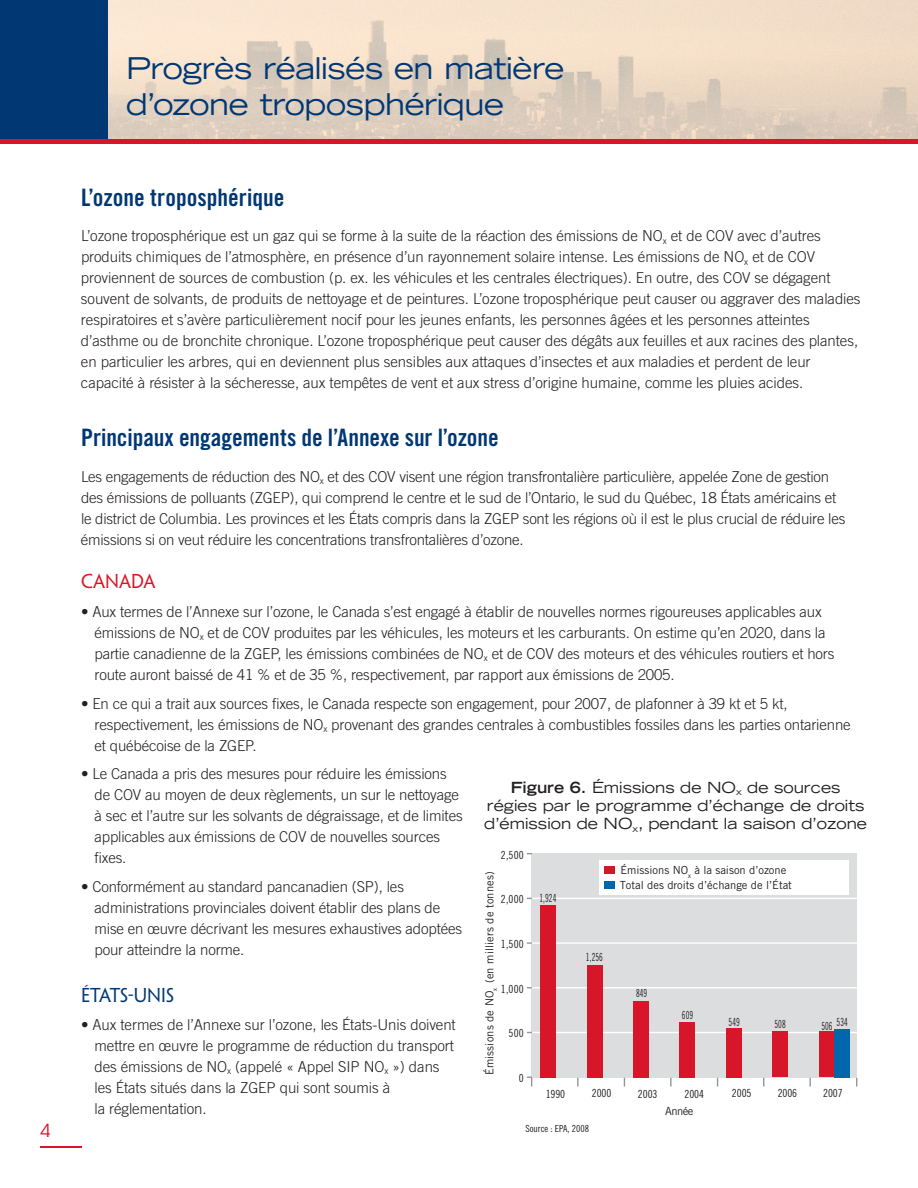
<style>
.page{position:relative;width:918px;height:1188px;background:#fff}
.page>*{position:absolute;margin:0;border:0;box-sizing:border-box;transform-origin:0 0}
.t1{font:expanded 30px/36px "Trade Gothic LT Std";letter-spacing:-.015em;color:#013874}
.t2{font:24px "Trade Gothic LT Std Bd Cn 20";color:#013874}
.t3{font:18px "Penumbra Flare Std";color:#013874}
.t4{font:18px "Penumbra Flare Std";color:#d71729}
.t5{font:18px "ITC Avant Garde Std";color:#d71729}
.t6{font:expanded 15.3px/18.5px "Trade Gothic LT Std";color:#231f20;text-align:center}
.t7{font:300 15px/21px "Trade Gothic LT Std";letter-spacing:-.01em;color:#231f20}
.t8{font:11.1px "Trade Gothic LT Std";color:#231f20}
.t9{font:11.1px "Trade Gothic LT Std Cn 18";letter-spacing:.01em;color:#231f20}
.t10{font:11.1px "Trade Gothic LT Std Cn 18";letter-spacing:.01em;color:#231f20;scale:.75 1}
.t11{font:9.75px "Trade Gothic LT Std Cn 18";color:#231f20}
.s1{font-weight:700}
</style>
<div class="page">
<hr style="left:40px;top:1147px;width:42px;height:1px;background:#d71729">
<img style="left:108px;top:0;width:810px;height:139px">
<div style="left:0;top:0;width:108px;height:143px;background:#013874"></div>
<div style="left:0;top:139px;width:918px;height:5px;background:#d71729"></div>
<div style="left:532px;top:853px;width:325px;height:225px;background:#dcdddf"></div>
<svg style="left:577px;top:1078px;width:2px;height:9px"></svg>
<svg style="left:670px;top:1078px;width:2px;height:9px"></svg>
<svg style="left:809px;top:1078px;width:2px;height:9px"></svg>
<svg style="left:528px;top:1077px;width:4px;height:10px"></svg>
<hr style="left:532px;top:1032px;width:325px;height:1px;background:#fff">
<hr style="left:532px;top:987px;width:325px;height:1px;background:#fff">
<hr style="left:532px;top:942px;width:325px;height:2px;background:#fff">
<hr style="left:532px;top:898px;width:325px;height:1px;background:#fff">
<div style="left:541px;top:905px;width:15px;height:172px;background:#d71729"></div>
<div style="left:587px;top:965px;width:15px;height:112px;background:#d71729"></div>
<div style="left:634px;top:1001px;width:15px;height:76px;background:#d71729"></div>
<div style="left:680px;top:1022px;width:15px;height:55px;background:#d71729"></div>
<div style="left:726px;top:1028px;width:15px;height:49px;background:#d71729"></div>
<div style="left:773px;top:1032px;width:15px;height:45px;background:#d71729"></div>
<div style="left:819px;top:1032px;width:15px;height:45px;background:#d71729"></div>
<div style="left:834px;top:1029px;width:16px;height:48px;background:#0067aa"></div>
<div style="left:600px;top:861px;width:249px;height:34px;background:#fff"></div>
<div style="left:605px;top:881px;width:10px;height:8px;background:#0067aa"></div>
<div style="left:605px;top:866px;width:10px;height:8px;background:#d71729"></div>
<p class="t5" style="left:40px;top:1123px;width:12px">4</p>
<h1 class="t1" style="left:126px;top:53px;width:440px">Progrès réalisés en matière d’ozone troposphérique</h1>
<h2 class="t2" style="left:81px;top:189px;width:205px">L’ozone troposphérique</h2>
<p class="t7" style="left:81px;top:227px;width:781px">L’ozone troposphérique est un gaz qui se forme à la suite de la réaction des émissions de NO<sub>x</sub> et de COV avec d’autres produits chimiques de l’atmosphère, en présence d’un rayonnement solaire intense. Les émissions de NO<sub>x</sub> et de COV proviennent de sources de combustion (p. ex. les véhicules et les centrales électriques). En outre, des COV se dégagent souvent de solvants, de produits de nettoyage et de peintures. L’ozone troposphérique peut causer ou aggraver des maladies respiratoires et s’avère particulièrement nocif pour les jeunes enfants, les personnes âgées et les personnes atteintes d’asthme ou de bronchite chronique. L’ozone troposphérique peut causer des dégâts aux feuilles et aux racines des plantes, en particulier les arbres, qui en deviennent plus sensibles aux attaques d’insectes et aux maladies et perdent de leur capacité à résister à la sécheresse, aux tempêtes de vent et aux stress d’origine humaine, comme les pluies acides.</p>
<h2 class="t2" style="left:81px;top:429px;width:419px">Principaux engagements de l’Annexe sur l’ozone</h2>
<p class="t7" style="left:81px;top:467px;width:766px">Les engagements de réduction des NO<sub>x</sub> et des COV visent une région transfrontalière particulière, appelée Zone de gestion des émissions de polluants (ZGEP), qui comprend le centre et le sud de l’Ontario, le sud du Québec, 18 États américains et le district de Columbia. Les provinces et les États compris dans la ZGEP sont les régions où il est le plus crucial de réduire les émissions si on veut réduire les concentrations transfrontalières d’ozone.</p>
<p class="t4" style="left:81px;top:572px;width:76px">CANADA</p>
<p class="t7" style="left:94px;top:602px;width:741px;text-indent:-14px">• Aux termes de l’Annexe sur l’ozone, le Canada s’est engagé à établir de nouvelles normes rigoureuses applicables aux émissions de NO<sub>x</sub> et de COV produites par les véhicules, les moteurs et les carburants. On estime qu’en 2020, dans la partie canadienne de la ZGEP, les émissions combinées de NO<sub>x</sub> et de COV des moteurs et des véhicules routiers et hors route auront baissé de 41 % et de 35 %, respectivement, par rapport aux émissions de 2005.</p>
<p class="t7" style="left:94px;top:694px;width:758px;text-indent:-14px">• En ce qui a trait aux sources fixes, le Canada respecte son engagement, pour 2007, de plafonner à 39 kt et 5 kt, respectivement, les émissions de NO<sub>x</sub> provenant des grandes centrales à combustibles fossiles dans les parties ontarienne et québécoise de la ZGEP.</p>
<p class="t7" style="left:94px;top:765px;width:370px;text-indent:-13px">• Le Canada a pris des mesures pour réduire les émissions de COV au moyen de deux règlements, un sur le nettoyage à sec et l’autre sur les solvants de dégraissage, et de limites applicables aux émissions de COV de nouvelles sources fixes.</p>
<p class="t7" style="left:94px;top:877px;width:369px;text-indent:-13px">• Conformément au standard pancanadien (SP), les administrations provinciales doivent établir des plans de mise en œuvre décrivant les mesures exhaustives adoptées pour atteindre la norme.</p>
<p class="t3" style="left:81px;top:985px;width:95px">ÉTATS-UNIS</p>
<p class="t7" style="left:94px;top:1016px;width:363px;text-indent:-14px">• Aux termes de l’Annexe sur l’ozone, les États-Unis doivent mettre en œuvre le programme de réduction du transport des émissions de NO<sub>x</sub> (appelé « Appel SIP NO<sub>x</sub> ») dans les États situés dans la ZGEP qui sont soumis à<br>la réglementation.</p>
<p class="t11" style="left:525px;top:1125px;width:65px">Source : EPA, 2008</p>
<p class="t6" style="left:484px;top:779px;width:384px"><span class="s1">Figure 6.</span> Émissions de NO<sub>x</sub> de sources régies par le programme d’échange de droits d’émission de NO<sub>x</sub>, pendant la saison d’ozone</p>
<p class="t9" style="left:501px;top:851px;width:24px">2,500</p>
<p class="t9" style="left:501px;top:895px;width:24px">2,000</p>
<p class="t9" style="left:501px;top:940px;width:24px">1,500</p>
<p class="t9" style="left:501px;top:985px;width:24px">1,000</p>
<p class="t9" style="left:509px;top:1029px;width:17px">500</p>
<p class="t9" style="left:519px;top:1074px;width:6px">0</p>
<p class="t8" style="left:620px;top:866px;width:167px">Émissions NO<sub>x</sub> à la saison d’ozone</p>
<p class="t8" style="left:485px;top:1075px;width:205px;rotate:-90deg">Émissions de NO<sub>x</sub> (en milliers de tonnes)</p>
<p class="t8" style="left:620px;top:881px;width:174px">Total des droits d’échange de l’État</p>
<p class="t10" style="left:540px;top:894px;width:24px">1,924</p>
<p class="t10" style="left:586px;top:953px;width:24px">1,256</p>
<p class="t10" style="left:636px;top:989px;width:17px">849</p>
<p class="t10" style="left:682px;top:1011px;width:17px">609</p>
<p class="t10" style="left:729px;top:1018px;width:17px">549</p>
<p class="t10" style="left:775px;top:1020px;width:17px">508</p>
<p class="t10" style="left:821px;top:1020px;width:37px">506 534</p>
<p class="t9" style="left:546px;top:1090px;width:21px">1990</p>
<p class="t9" style="left:592px;top:1089px;width:21px">2000</p>
<p class="t9" style="left:638px;top:1090px;width:21px">2003</p>
<p class="t9" style="left:684px;top:1090px;width:21px">2004</p>
<p class="t9" style="left:732px;top:1089px;width:21px">2005</p>
<p class="t9" style="left:778px;top:1089px;width:21px">2006</p>
<p class="t9" style="left:823px;top:1090px;width:21px">2007</p>
<p class="t8" style="left:665px;top:1107px;width:30px">Année</p>
</div>
